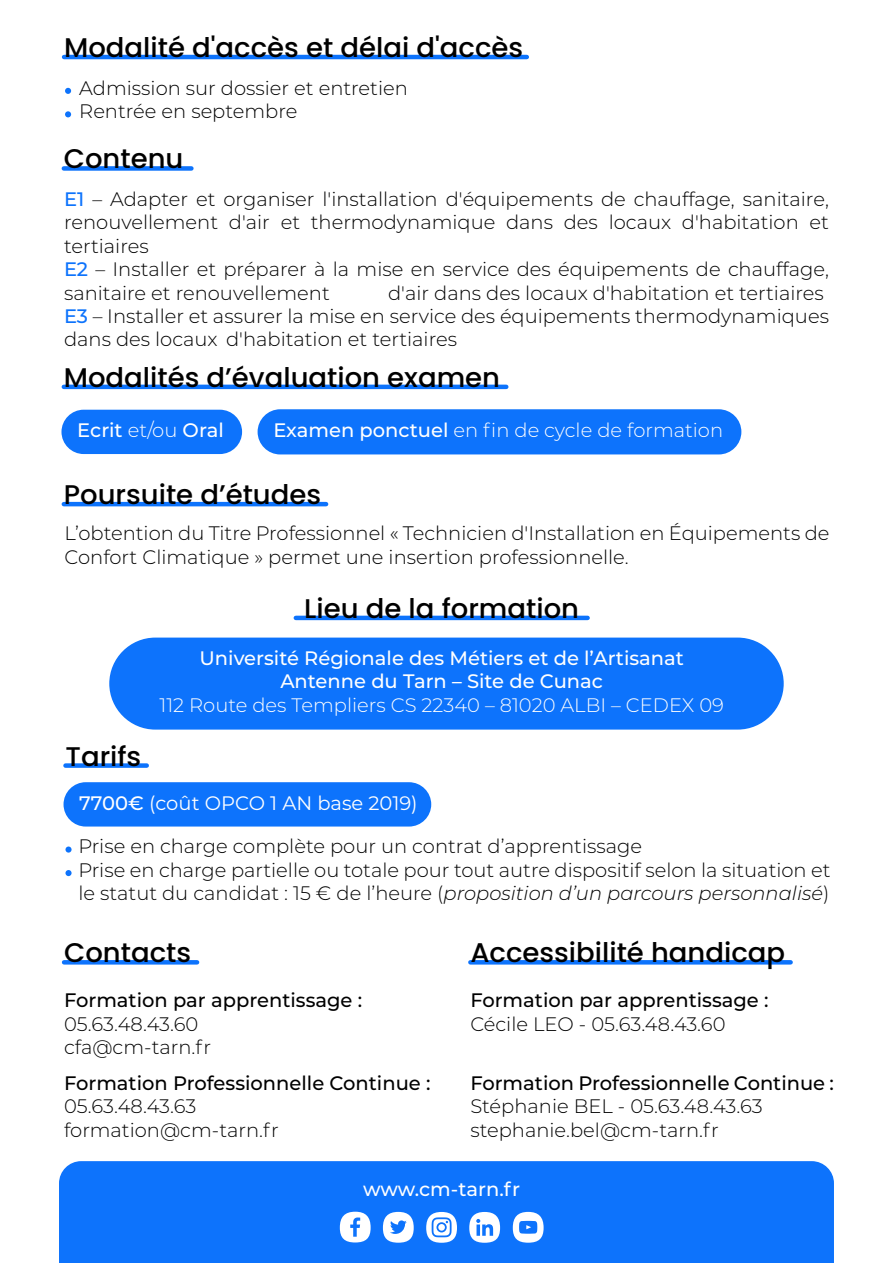
<style>
.page{position:relative;width:893px;height:1263px;background:#fff}
.page>*{position:absolute;margin:0;border:0;box-sizing:border-box;transform-origin:0 0}
.t1{font:500 27px "Poppins";color:#000}
.t2{font:300 19.5px/23.4px "Montserrat";color:#000}
.t3{font:500 19.5px "Montserrat";color:#000}
.t4{font:500 19.5px/23.4px "Montserrat";color:#fff;text-align:center}
.t5{font:300 19.5px "Montserrat";color:#fff}
.t6{font:19.5px "Montserrat";color:#fff}
.s1{font-weight:500;color:#0d73fc}
.s2{font-weight:300}
.s3{font-weight:500}
.s4{font-style:italic}
</style>
<div class="page">
<div style="left:61px;top:410px;width:181px;height:44px;background:#0d73fc;border-radius:22px"></div>
<div style="left:258px;top:409px;width:483px;height:45px;background:#0d73fc;border-radius:23px"></div>
<div style="left:59px;top:1161px;width:775px;height:102px;background:#0d73fc"></div>
<div style="left:109px;top:638px;width:675px;height:92px;background:#0d73fc;border-radius:46px"></div>
<div style="left:64px;top:166px;width:127px;height:5px;background:#0d73fc"></div>
<hr style="left:64px;top:385px;width:442px;height:4px;background:#0d73fc">
<hr style="left:64px;top:502px;width:262px;height:4px;background:#0d73fc">
<hr style="left:296px;top:616px;width:292px;height:4px;background:#0d73fc">
<svg style="left:64px;top:960px;width:133px;height:4px"></svg>
<svg style="left:470px;top:960px;width:321px;height:4px"></svg>
<div style="left:383px;top:1212px;width:31px;height:31px;background:#fff;border-radius:50%"></div>
<div style="left:513px;top:1212px;width:31px;height:31px;background:#fff;border-radius:50%"></div>
<div style="left:469px;top:1212px;width:31px;height:31px;background:#fff;border-radius:50%"></div>
<div style="left:426px;top:1212px;width:31px;height:31px;background:#fff;border-radius:50%"></div>
<div style="left:340px;top:1212px;width:31px;height:30px;background:#fff;border-radius:50%"></div>
<svg style="left:390px;top:1220px;width:17px;height:14px"></svg>
<svg style="left:476px;top:1219px;width:17px;height:17px"></svg>
<svg style="left:432px;top:1217px;width:20px;height:20px"></svg>
<svg style="left:350px;top:1217px;width:10px;height:20px"></svg>
<svg style="left:519px;top:1220px;width:19px;height:14px"></svg>
<div style="left:64px;top:782px;width:367px;height:44px;background:#0d73fc;border-radius:22px"></div>
<div style="left:65px;top:763px;width:82px;height:5px;background:#0d73fc"></div>
<svg style="left:65px;top:846px;width:7px;height:7px"></svg>
<div style="left:65px;top:870px;width:7px;height:6px;background:#0d73fc;border-radius:50%"></div>
<hr style="left:64px;top:55px;width:463px;height:4px;background:#0d73fc">
<svg style="left:65px;top:88px;width:6px;height:6px"></svg>
<svg style="left:65px;top:111px;width:6px;height:6px"></svg>
<h1 class="t1" style="left:64px;top:32px;width:461px">Modalité d'accès et délai d'accès</h1>
<p class="t2" style="left:79px;top:75px;width:330px">Admission sur dossier et entretien<br>Rentrée en septembre</p>
<h1 class="t1" style="left:64px;top:143px;width:121px">Contenu</h1>
<p class="t2" style="left:64px;top:187px;width:766px"><span class="s1">E1</span> – Adapter et organiser l'installation d'équipements de chauffage, sanitaire, renouvellement d'air et thermodynamique dans des locaux d'habitation et tertiaires<br><span class="s1">E2</span> – Installer et préparer à la mise en service des équipements de chauffage, sanitaire et renouvellement</p>
<p class="t2" style="left:64px;top:280px;width:766px;text-indent:324px">d'air dans des locaux d'habitation et tertiaires<br><span class="s1">E3</span> – Installer et assurer la mise en service des équipements thermodynamiques dans des locaux d'habitation et tertiaires</p>
<h1 class="t1" style="left:64px;top:362px;width:438px">Modalités d’évaluation examen</h1>
<p class="t4" style="left:77px;top:418px;width:148px">Ecrit <span class="s2">et/ou</span> Oral</p>
<p class="t5" style="left:273px;top:417px;width:451px"><span class="s3">Examen ponctuel</span> en fin de cycle de formation</p>
<h1 class="t1" style="left:64px;top:479px;width:259px">Poursuite d’études</h1>
<p class="t2" style="left:65px;top:521px;width:766px">L’obtention du Titre Professionnel « Technicien d'Installation en Équipements de<br>Confort Climatique » permet une insertion professionnelle.</p>
<h1 class="t1" style="left:304px;top:593px;width:276px">Lieu de la formation</h1>
<p class="t4" style="left:200px;top:646px;width:486px">Université Régionale des Métiers et de l’Artisanat<br>Antenne du Tarn – Site de Cunac</p>
<p class="t5" style="left:159px;top:692px;width:566px">112 Route des Templiers CS 22340 – 81020 ALBI – CEDEX 09</p>
<h1 class="t1" style="left:65px;top:740px;width:77px">Tarifs</h1>
<p class="t6" style="left:79px;top:789px;width:340px"><span class="s3">7700€</span> (coût OPCO 1 AN base 2019)</p>
<p class="t2" style="left:78px;top:834px;width:754px">Prise en charge complète pour un contrat d’apprentissage<br>Prise en charge partielle ou totale pour tout autre dispositif selon la situation et le statut du candidat : 15 € de l’heure (<span class="s4">proposition d’un parcours personnalisé</span>)</p>
<h1 class="t1" style="left:64px;top:937px;width:129px">Contacts</h1>
<p class="t3" style="left:64px;top:987px;width:300px">Formation par apprentissage :</p>
<p class="t2" style="left:64px;top:1011px;width:149px">05.63.48.43.60 cfa@cm-tarn.fr</p>
<p class="t3" style="left:64px;top:1069px;width:368px">Formation Professionnelle Continue :</p>
<p class="t2" style="left:64px;top:1094px;width:216px">05.63.48.43.63 formation@cm-tarn.fr</p>
<h1 class="t1" style="left:470px;top:937px;width:316px">Accessibilité handicap</h1>
<p class="t3" style="left:470px;top:987px;width:300px">Formation par apprentissage :</p>
<p class="t2" style="left:470px;top:1011px;width:257px">Cécile LEO - 05.63.48.43.60</p>
<p class="t3" style="left:470px;top:1069px;width:365px">Formation Professionnelle Continue :</p>
<p class="t2" style="left:470px;top:1094px;width:294px">Stéphanie BEL - 05.63.48.43.63 stephanie.bel@cm-tarn.fr</p>
<p class="t4" style="left:363px;top:1176px;width:158px">www.cm-tarn.fr</p>
</div>
